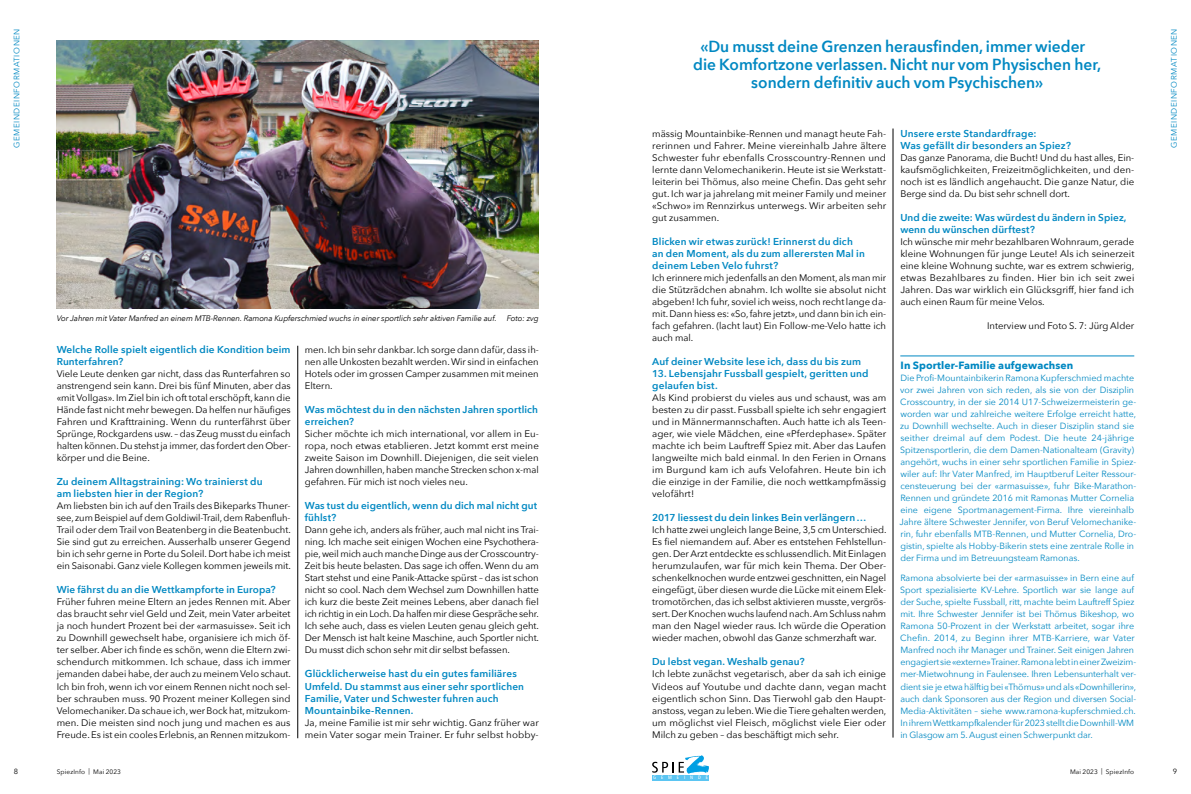
<style>
.page{position:relative;width:1191px;height:794px;background:#fff}
.page>*{position:absolute;margin:0;border:0;box-sizing:border-box;transform-origin:0 0}
.t1{font:600 16px/18px "Avenir Next";color:#0088c2;text-align:center}
.t2{font:700 10.5px "Avenir Next";letter-spacing:.01em;color:#0088c2}
.t3{font:600 10px/12px "Avenir Next";letter-spacing:.015em;color:#0088c2}
.t4{font:9.5px/12px "Avenir Next";color:#000;text-align:justify}
.t5{font:9px/12px "Avenir Next";color:#0088c2}
.t6{font:italic 8px "Avenir Next";letter-spacing:-.01em;color:#000}
.t7{font:8px "Avenir Next";letter-spacing:.07em;color:#0088c2}
.t8{font:7.5px "Avenir Next";color:#000}
.t9{font:6.5px "Avenir Next";letter-spacing:.02em;color:#000}
.t10{font:condensed 4.9px "Frutiger";letter-spacing:1em;color:#fff}
</style>
<div class="page">
<div style="left:652px;top:775px;width:57px;height:5px;background:#5bc5f2"></div>
<svg style="left:652px;top:755px;width:57px;height:19px"></svg>
<hr style="left:892px;top:128px;width:1px;height:609px;background:#000">
<hr style="left:297px;top:346px;width:1px;height:392px;background:#000">
<hr style="left:900px;top:356px;width:234px;height:1px;background:#0088c2">
<img style="left:57px;top:40px;width:482px;height:269px">
<p class="t7" style="left:10px;top:148px;width:121px;rotate:-90deg">GEMEINDEINFORMATIONEN</p>
<p class="t7" style="left:1167px;top:148px;width:121px;rotate:-90deg">GEMEINDEINFORMATIONEN</p>
<h1 class="t1" style="left:693px;top:37px;width:409px">«Du musst deine Grenzen herausfinden, immer wieder die Komfortzone verlassen. Nicht nur vom Physischen her, sondern definitiv auch vom Psychischen»</h1>
<p class="t4" style="left:652px;top:127px;width:235px">mässig Mountainbike-Rennen und managt heute Fah&shy;rerinnen und Fahrer. Meine viereinhalb Jahre ältere Schwester fuhr ebenfalls Crosscountry-Rennen und lernte dann Velomechanikerin. Heute ist sie Werkstatt&shy;leiterin bei Thömus, also meine Chefin. Das geht sehr gut. Ich war ja jahrelang mit meiner Family und meiner «Schwo» im Rennzirkus unterwegs. Wir arbeiten sehr gut zusammen.</p>
<p class="t3" style="left:652px;top:235px;width:214px">Blicken wir etwas zurück! Erinnerst du dich an den Moment, als du zum allerersten Mal in deinem Leben Velo fuhrst?</p>
<p class="t4" style="left:652px;top:271px;width:235px">Ich erinnere mich jedenfalls an den Moment, als man mir die Stützrädchen abnahm. Ich wollte sie absolut nicht abgeben! Ich fuhr, soviel ich weiss, noch recht lange da&shy;mit. Dann hiess es: «So, fahre jetzt», und dann bin ich ein&shy;fach gefahren. (lacht laut) Ein Follow-me-Velo hatte ich auch mal.</p>
<p class="t3" style="left:652px;top:355px;width:210px">Auf deiner Website lese ich, dass du bis zum</p>
<p class="t3" style="left:652px;top:367px;width:218px">13. Lebensjahr Fussball gespielt, geritten und gelaufen bist.</p>
<p class="t4" style="left:652px;top:391px;width:235px">Als Kind probierst du vieles aus und schaust, was am besten zu dir passt. Fussball spielte ich sehr engagiert und in Männermannschaften. Auch hatte ich als Teen&shy;ager, wie viele Mädchen, eine «Pferdephase». Später machte ich beim Lauftreff Spiez mit. Aber das Laufen langweilte mich bald einmal. In den Ferien in Ornans im Burgund kam ich aufs Velofahren. Heute bin ich die einzige in der Familie, die noch wettkampfmässig velofährt!</p>
<p class="t3" style="left:652px;top:511px;width:216px">2017 liessest du dein linkes Bein verlängern…</p>
<p class="t4" style="left:652px;top:523px;width:236px">Ich hatte zwei ungleich lange Beine, 3,5 cm Unterschied.<br>Es fiel niemandem auf. Aber es entstehen Fehlstellun&shy;gen. Der Arzt entdeckte es schlussendlich. Mit Einlagen herumzulaufen, war für mich kein Thema. Der Ober&shy;schenkelknochen wurde entzwei geschnitten, ein Nagel eingefügt, über diesen wurde die Lücke mit einem Elek&shy;tromotörchen, das ich selbst aktivieren musste, vergrös&shy;sert. Der Knochen wuchs laufend nach. Am Schluss nahm man den Nagel wieder raus. Ich würde die Operation wieder machen, obwohl das Ganze schmerzhaft war.</p>
<p class="t3" style="left:652px;top:655px;width:154px">Du lebst vegan. Weshalb genau?</p>
<p class="t4" style="left:652px;top:668px;width:236px;text-align:left">Ich lebte zunächst vegetarisch, aber da sah ich einige Videos auf Youtube und dachte dann, vegan macht eigentlich schon Sinn. Das Tierwohl gab den Haupt&shy;anstoss, vegan zu leben. Wie die Tiere gehalten werden, um möglichst viel Fleisch, möglichst viele Eier oder Milch zu geben – das beschäftigt mich sehr.</p>
<p class="t3" style="left:900px;top:127px;width:172px">Unsere erste Standardfrage:<br>Was gefällt dir besonders an Spiez?</p>
<p class="t4" style="left:900px;top:151px;width:235px">Das ganze Panorama, die Bucht! Und du hast alles, Ein&shy;kaufsmöglichkeiten, Freizeitmöglichkeiten, und den&shy;noch ist es ländlich angehaucht. Die ganze Natur, die Berge sind da. Du bist sehr schnell dort.</p>
<p class="t3" style="left:900px;top:211px;width:228px">Und die zweite: Was würdest du ändern in Spiez, wenn du wünschen dürftest?</p>
<p class="t4" style="left:900px;top:235px;width:236px">Ich wünsche mir mehr bezahlbaren Wohnraum, gerade kleine Wohnungen für junge Leute! Als ich seinerzeit eine kleine Wohnung suchte, war es extrem schwierig, etwas Bezahlbares zu finden. Hier bin ich seit zwei Jahren. Das war wirklich ein Glücksgriff, hier fand ich auch einen Raum für meine Velos.</p>
<p class="t4" style="left:987px;top:319px;width:149px">Interview und Foto S. 7: Jürg Alder</p>
<p class="t6" style="left:57px;top:311px;width:441px">Vor Jahren mit Vater Manfred an einem MTB-Rennen. Ramona Kupferschmied wuchs in einer sportlich sehr aktiven Familie auf.</p>
<p class="t6" style="left:507px;top:311px;width:33px">Foto: zvg</p>
<p class="t3" style="left:57px;top:343px;width:235px">Welche Rolle spielt eigentlich die Kondition beim<br>Runterfahren?</p>
<p class="t4" style="left:57px;top:367px;width:235px">Viele Leute denken gar nicht, dass das Runterfahren so anstrengend sein kann. Drei bis fünf Minuten, aber das «mit Vollgas». Im Ziel bin ich oft total erschöpft, kann die Hände fast nicht mehr bewegen. Da helfen nur häufiges Fahren und Krafttraining. Wenn du runterfährst über Sprünge, Rockgardens usw. – das Zeug musst du einfach halten können. Du stehst ja immer, das fordert den Ober&shy;körper und die Beine.</p>
<p class="t3" style="left:57px;top:475px;width:207px">Zu deinem Alltagstraining: Wo trainierst du am liebsten hier in der Region?</p>
<p class="t4" style="left:57px;top:499px;width:236px">Am liebsten bin ich auf den Trails des Bikeparks Thuner&shy;see, zum Beispiel auf dem Goldiwil-Trail, dem Rabenfluh-Trail oder dem Trail von Beatenberg in die Beatenbucht.<br>Sie sind gut zu erreichen. Ausserhalb unserer Gegend bin ich sehr gerne in Porte du Soleil. Dort habe ich meist ein Saisonabi. Ganz viele Kollegen kommen jeweils mit.</p>
<p class="t3" style="left:57px;top:583px;width:221px">Wie fährst du an die Wettkampforte in Europa?</p>
<p class="t4" style="left:57px;top:595px;width:236px">Früher fuhren meine Eltern an jedes Rennen mit. Aber das braucht sehr viel Geld und Zeit, mein Vater arbeitet ja noch hundert Prozent bei der «armasuisse». Seit ich zu Downhill gewechselt habe, organisiere ich mich öf&shy;ter selber. Aber ich finde es schön, wenn die Eltern zwi&shy;schendurch mitkommen. Ich schaue, dass ich immer jemanden dabei habe, der auch zu meinem Velo schaut.<br>Ich bin froh, wenn ich vor einem Rennen nicht noch sel&shy;ber schrauben muss. 90 Prozent meiner Kollegen sind Velomechaniker. Da schaue ich, wer Bock hat, mitzukom&shy;men. Die meisten sind noch jung und machen es aus Freude. Es ist ein cooles Erlebnis, an Rennen mitzukom-</p>
<p class="t4" style="left:305px;top:343px;width:235px">men. Ich bin sehr dankbar. Ich sorge dann dafür, dass ih&shy;nen alle Unkosten bezahlt werden. Wir sind in einfachen Hotels oder im grossen Camper zusammen mit meinen Eltern.</p>
<p class="t3" style="left:305px;top:403px;width:235px">Was möchtest du in den nächsten Jahren sportlich erreichen?</p>
<p class="t4" style="left:305px;top:427px;width:235px">Sicher möchte ich mich international, vor allem in Eu&shy;ropa, noch etwas etablieren. Jetzt kommt erst meine zweite Saison im Downhill. Diejenigen, die seit vielen Jahren downhillen, haben manche Strecken schon x-mal gefahren. Für mich ist noch vieles neu.</p>
<p class="t3" style="left:305px;top:499px;width:234px">Was tust du eigentlich, wenn du dich mal nicht gut fühlst?</p>
<p class="t4" style="left:305px;top:523px;width:236px">Dann gehe ich, anders als früher, auch mal nicht ins Trai&shy;ning. Ich mache seit einigen Wochen eine Psychothera&shy;pie, weil mich auch manche Dinge aus der Crosscountry-Zeit bis heute belasten. Das sage ich offen. Wenn du am Start stehst und eine Panik-Attacke spürst – das ist schon nicht so cool. Nach dem Wechsel zum Downhillen hatte ich kurz die beste Zeit meines Lebens, aber danach fiel ich richtig in ein Loch. Da halfen mir diese Gespräche sehr.<br>Ich sehe auch, dass es vielen Leuten genau gleich geht.<br>Der Mensch ist halt keine Maschine, auch Sportler nicht.<br>Du musst dich schon sehr mit dir selbst befassen.</p>
<p class="t3" style="left:305px;top:667px;width:221px">Glücklicherweise hast du ein gutes familiäres Umfeld. Du stammst aus einer sehr sportlichen Familie, Vater und Schwester fuhren auch Mountainbike-Rennen.</p>
<p class="t4" style="left:305px;top:716px;width:235px">Ja, meine Familie ist mir sehr wichtig. Ganz früher war mein Vater sogar mein Trainer. Er fuhr selbst hobby-</p>
<p class="t2" style="left:900px;top:356px;width:174px">In Sportler-Familie aufgewachsen</p>
<p class="t5" style="left:899px;top:371px;width:238px">Die Profi-Mountainbikerin Ramona Kupferschmied machte vor zwei Jahren von sich reden, als sie von der Disziplin Crosscountry, in der sie 2014 U17-Schweizermeisterin ge&shy;worden war und zahlreiche weitere Erfolge erreicht hatte, zu Downhill wechselte. Auch in dieser Disziplin stand sie seither dreimal auf dem Podest. Die heute 24-jährige Spitzensportlerin, die dem Damen-Nationalteam (Gravity) angehört, wuchs in einer sehr sportlichen Familie in Spiez&shy;wiler auf: Ihr Vater Manfred, im Hauptberuf Leiter Ressour&shy;censteuerung bei der «armasuisse», fuhr Bike-Marathon-Rennen und gründete 2016 mit Ramonas Mutter Cornelia eine eigene Sportmanagement-Firma. Ihre viereinhalb Jahre ältere Schwester Jennifer, von Beruf Velomechanike&shy;rin, fuhr ebenfalls MTB-Rennen, und Mutter Cornelia, Dro&shy;gistin, spielte als Hobby-Bikerin stets eine zentrale Rolle in der Firma und im Betreuungsteam Ramonas.</p>
<p class="t5" style="left:900px;top:572px;width:237px">Ramona absolvierte bei der «armasuisse» in Bern eine auf Sport spezialisierte KV-Lehre. Sportlich war sie lange auf der Suche, spielte Fussball, ritt, machte beim Lauftreff Spiez mit. Ihre Schwester Jennifer ist bei Thömus Bikeshop, wo Ramona 50-Prozent in der Werkstatt arbeitet, sogar ihre Chefin. 2014, zu Beginn ihrer MTB-Karriere, war Vater Manfred noch ihr Manager und Trainer. Seit einigen Jahren engagiert sie «externe» Trainer. Ramona lebt in einer Zweizim&shy;mer-Mietwohnung in Faulensee. Ihren Lebensunterhalt ver&shy;dient sie je etwa hälftig bei «Thömus» und als «Downhillerin», auch dank Sponsoren aus der Region und diversen Social-Media-Aktivitäten – siehe www.ramona-kupferschmied.ch.<br>In ihrem Wettkampfkalender für 2023 stellt die Downhill-WM in Glasgow am 5. August einen Schwerpunkt dar.</p>
<p class="t8" style="left:14px;top:764px;width:6px">8</p>
<p class="t9" style="left:57px;top:766px;width:66px">SpiezInfo | Mai 2023</p>
<p class="t9" style="left:1070px;top:766px;width:66px">Mai 2023 | SpiezInfo</p>
<p class="t8" style="left:1172px;top:764px;width:6px">9</p>
<p class="t10" style="left:653px;top:775px;width:56px">GEMEINDE</p>
</div>
